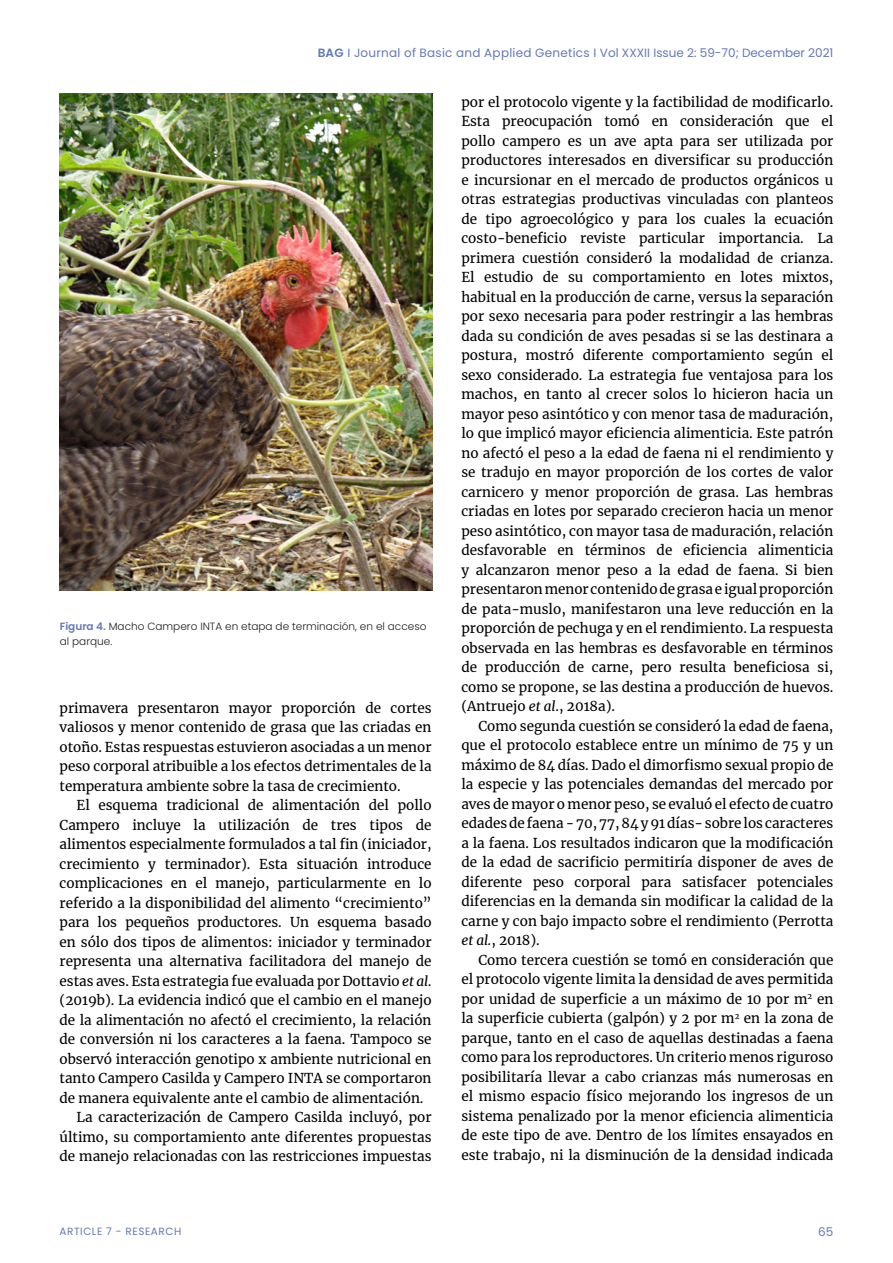
<style>
.page{position:relative;width:893px;height:1263px;background:#fff}
.page>*{position:absolute;margin:0;border:0;box-sizing:border-box;transform-origin:0 0}
.t1{font:13.5px/19.5px "Merriweather";color:#000;text-align:justify}
.t2{font:12px "Poppins";letter-spacing:.02em;color:#6379b7}
.t3{font:300 10.5px/15px "Poppins";color:#1f1f1f}
.t4{font:10.5px "Poppins";letter-spacing:.05em;color:#6379b7}
.s1{font-weight:600}
.s2{font-weight:600;color:#6379b7}
.s3{font-style:italic}
</style>
<div class="page">
<img style="left:60px;top:94px;width:372px;height:496px">
<p class="t2" style="left:318px;top:46px;width:517px"><span class="s1">BAG</span> I Journal of Basic and Applied Genetics I Vol XXXII Issue 2: 59-70; December 2021</p>
<p class="t3" style="left:60px;top:619px;width:368px"><span class="s2">Figura 4.</span> Macho Campero INTA en etapa de terminación, en el acceso al parque.</p>
<p class="t1" style="left:60px;top:698px;width:374px">primavera presentaron mayor proporción de cortes valiosos y menor contenido de grasa que las criadas en otoño. Estas respuestas estuvieron asociadas a un menor peso corporal atribuible a los efectos detrimentales de la temperatura ambiente sobre la tasa de crecimiento.</p>
<p class="t1" style="left:77px;top:795px;width:357px">El esquema tradicional de alimentación del pollo</p>
<p class="t1" style="left:60px;top:815px;width:374px">Campero incluye la utilización de tres tipos de</p>
<p class="t1" style="left:60px;top:834px;width:374px">alimentos especialmente formulados a tal fin (iniciador,</p>
<p class="t1" style="left:60px;top:854px;width:374px">crecimiento y terminador). Esta situación introduce</p>
<p class="t1" style="left:60px;top:873px;width:374px">complicaciones en el manejo, particularmente en lo</p>
<p class="t1" style="left:60px;top:893px;width:374px">referido a la disponibilidad del alimento “crecimiento”</p>
<p class="t1" style="left:60px;top:912px;width:374px">para los pequeños productores. Un esquema basado</p>
<p class="t1" style="left:60px;top:932px;width:374px">en sólo dos tipos de alimentos: iniciador y terminador</p>
<p class="t1" style="left:60px;top:951px;width:374px">representa una alternativa facilitadora del manejo de</p>
<p class="t1" style="left:60px;top:971px;width:374px">estas aves. Esta estrategia fue evaluada por Dottavio <span class="s3">et al.</span></p>
<p class="t1" style="left:60px;top:990px;width:374px">(2019b). La evidencia indicó que el cambio en el manejo</p>
<p class="t1" style="left:60px;top:1010px;width:374px">de la alimentación no afectó el crecimiento, la relación</p>
<p class="t1" style="left:60px;top:1029px;width:374px">de conversión ni los caracteres a la faena. Tampoco se</p>
<p class="t1" style="left:60px;top:1049px;width:374px">observó interacción genotipo x ambiente nutricional en</p>
<p class="t1" style="left:60px;top:1068px;width:374px">tanto Campero Casilda y Campero INTA se comportaron</p>
<p class="t1" style="left:60px;top:1088px;width:365px">de manera equivalente ante el cambio de alimentación.</p>
<p class="t1" style="left:77px;top:1107px;width:357px">La caracterización de Campero Casilda incluyó, por</p>
<p class="t1" style="left:60px;top:1127px;width:374px">último, su comportamiento ante diferentes propuestas</p>
<p class="t1" style="left:60px;top:1146px;width:374px">de manejo relacionadas con las restricciones impuestas</p>
<p class="t1" style="left:461px;top:92px;width:374px">por el protocolo vigente y la factibilidad de modificarlo.<br>Esta preocupación tomó en consideración que el pollo campero es un ave apta para ser utilizada por productores interesados en diversificar su producción e incursionar en el mercado de productos orgánicos u otras estrategias productivas vinculadas con planteos de tipo agroecológico y para los cuales la ecuación costo-beneficio reviste particular importancia. La primera cuestión consideró la modalidad de crianza.<br>El estudio de su comportamiento en lotes mixtos, habitual en la producción de carne, versus la separación por sexo necesaria para poder restringir a las hembras dada su condición de aves pesadas si se las destinara a postura, mostró diferente comportamiento según el sexo considerado. La estrategia fue ventajosa para los machos, en tanto al crecer solos lo hicieron hacia un mayor peso asintótico y con menor tasa de maduración, lo que implicó mayor eficiencia alimenticia. Este patrón no afectó el peso a la edad de faena ni el rendimiento y se tradujo en mayor proporción de los cortes de valor carnicero y menor proporción de grasa. Las hembras criadas en lotes por separado crecieron hacia un menor peso asintótico, con mayor tasa de maduración, relación desfavorable en términos de eficiencia alimenticia y alcanzaron menor peso a la edad de faena. Si bien presentaron menor contenido de grasa e igual proporción de pata-muslo, manifestaron una leve reducción en la proporción de pechuga y en el rendimiento. La respuesta observada en las hembras es desfavorable en términos de producción de carne, pero resulta beneficiosa si, como se propone, se las destina a producción de huevos. (Antruejo <span class="s3">et al</span>., 2018a).</p>
<p class="t1" style="left:461px;top:715px;width:374px;text-indent:17px">Como segunda cuestión se consideró la edad de faena, que el protocolo establece entre un mínimo de 75 y un máximo de 84 días. Dado el dimorfismo sexual propio de la especie y las potenciales demandas del mercado por aves de mayor o menor peso, se evaluó el efecto de cuatro edades de faena - 70, 77, 84 y 91 días- sobre los caracteres a la faena. Los resultados indicaron que la modificación de la edad de sacrificio permitiría disponer de aves de diferente peso corporal para satisfacer potenciales diferencias en la demanda sin modificar la calidad de la carne y con bajo impacto sobre el rendimiento (Perrotta <span class="s3">et al.</span>, 2018).</p>
<p class="t1" style="left:461px;top:949px;width:374px;text-indent:17px">Como tercera cuestión se tomó en consideración que el protocolo vigente limita la densidad de aves permitida por unidad de superficie a un máximo de 10 por m<sup>2</sup> en la superficie cubierta (galpón) y 2 por m<sup>2</sup> en la zona de parque, tanto en el caso de aquellas destinadas a faena como para los reproductores. Un criterio menos riguroso posibilitaría llevar a cabo crianzas más numerosas en el mismo espacio físico mejorando los ingresos de un sistema penalizado por la menor eficiencia alimenticia de este tipo de ave. Dentro de los límites ensayados en este trabajo, ni la disminución de la densidad indicada</p>
<p class="t4" style="left:60px;top:1225px;width:123px">ARTICLE 7 - RESEARCH</p>
<p class="t2" style="left:818px;top:1225px;width:17px">65</p>
</div>
